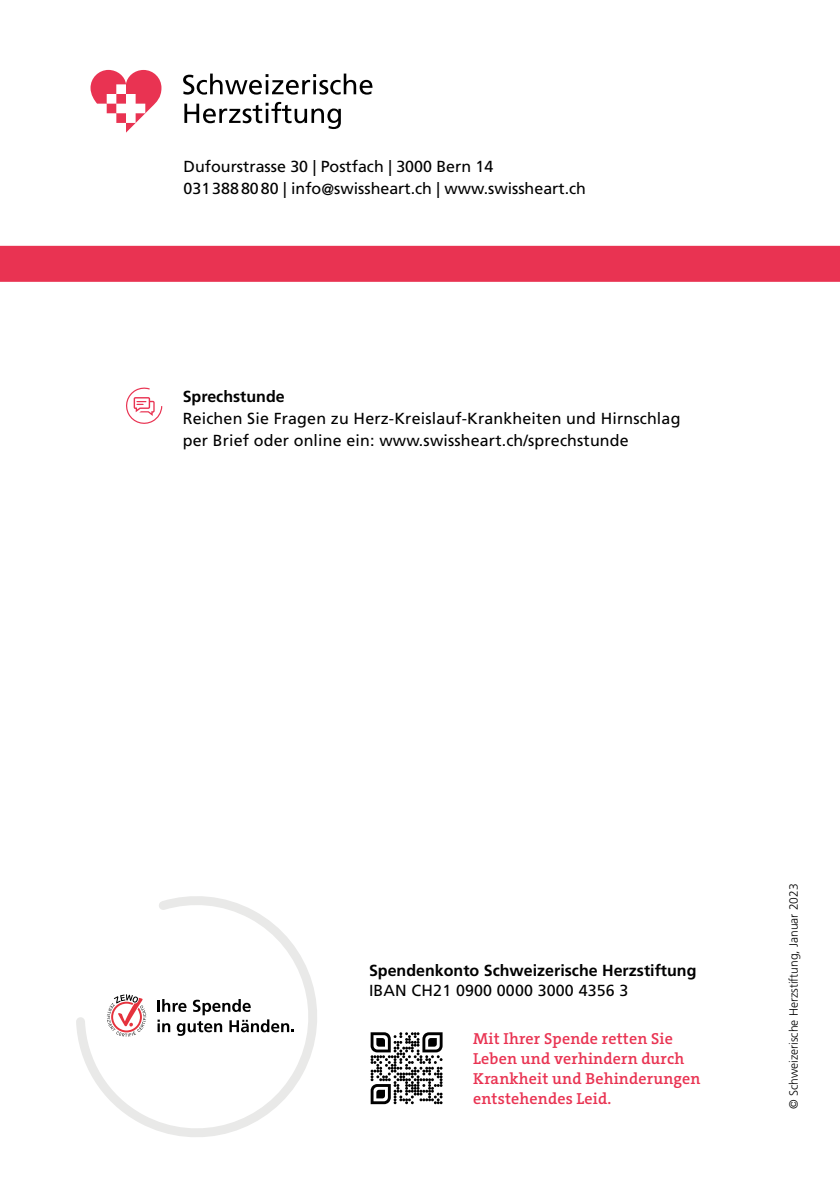
<style>
.page{position:relative;width:840px;height:1191px;background:#fff}
.page>*{position:absolute;margin:0;border:0;box-sizing:border-box;transform-origin:0 0}
.t1{font:16px/22px "Frutiger LT Std";letter-spacing:.01em;color:#000}
.t2{font:600 16px/20px "The Serif E2 s";letter-spacing:.01em;color:#e93352}
.t3{font:700 16px "Frutiger LT Std";color:#000}
.t4{font:300 12px "Frutiger LT Std";color:#000}
</style>
<div class="page">
<div style="left:0;top:246px;width:839px;height:36px;background:#e93352"></div>
<svg style="left:90px;top:70px;width:71px;height:63px"></svg>
<svg style="left:183px;top:74px;width:189px;height:21px"></svg>
<svg style="left:184px;top:102px;width:156px;height:27px"></svg>
<svg style="left:126px;top:387px;width:37px;height:37px"></svg>
<svg style="left:76px;top:897px;width:241px;height:240px"></svg>
<svg style="left:107px;top:994px;width:39px;height:42px"></svg>
<svg style="left:157px;top:999px;width:137px;height:37px"></svg>
<svg style="left:370px;top:1032px;width:72px;height:72px"></svg>
<p class="t1" style="left:183px;top:155px;width:404px">Dufourstrasse 30 | Postfach | 3000 Bern 14<br>0313888080 | info@swissheart.ch | www.swissheart.ch</p>
<p class="t3" style="left:183px;top:387px;width:103px">Sprechstunde</p>
<p class="t1" style="left:183px;top:407px;width:499px">Reichen Sie Fragen zu Herz-Kreislauf-Krankheiten und Hirnschlag per Brief oder online ein: www.swissheart.ch/sprechstunde</p>
<p class="t3" style="left:369px;top:961px;width:329px">Spendenkonto Schweizerische Herzstiftung</p>
<p class="t1" style="left:369px;top:979px;width:261px">IBAN CH21 0900 0000 3000 4356 3</p>
<p class="t2" style="left:473px;top:1028px;width:229px">Mit Ihrer Spende retten Sie<br>Leben und verhindern durch<br>Krankheit und Behinderungen entstehendes Leid.</p>
<p class="t4" style="left:786px;top:1109px;width:227px;rotate:-90deg">© Schweizerische Herzstiftung, Januar 2023</p>
</div>
